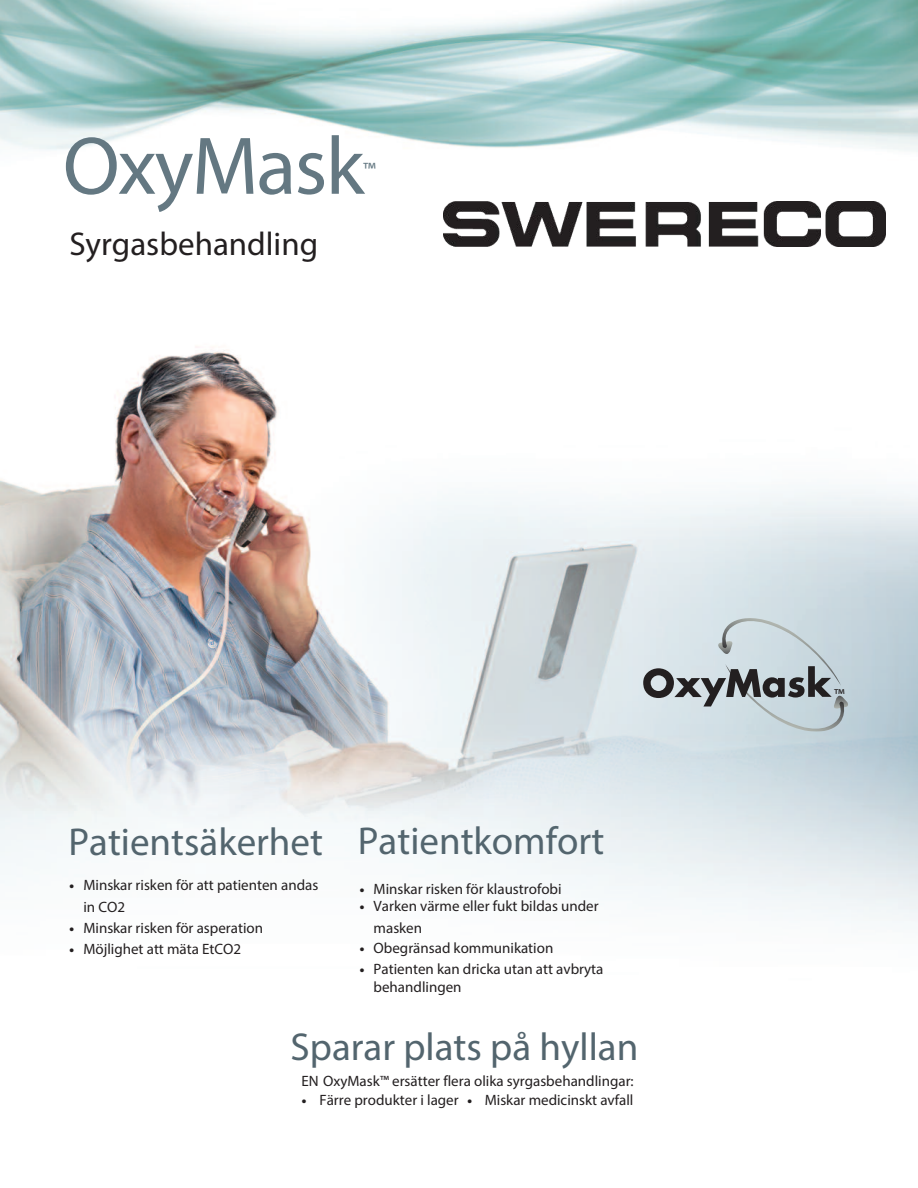
<style>
.page{position:relative;width:918px;height:1188px;background:#fff}
.page>*{position:absolute;margin:0;border:0;box-sizing:border-box;transform-origin:0 0}
.t1{font:82.5px "Myriad Pro";letter-spacing:-.02em;color:#647882}
.t2{font:39px "Myriad Pro";color:#53656e}
.t3{font:33px "Myriad Pro";color:#231f20}
.t4{font:21px "Myriad Pro";color:#647882}
.t5{font:17.55px "Myriad Pro";color:#231f20}
.t6{font:15px/21.8px "Myriad Pro";color:#231f20}
.s1{font-family:"Helvetica Neue";font-weight:300;font-size:10.5px}
</style>
<div class="page">
<img style="left:0;top:0;width:918px;height:152px">
<img style="left:0;top:346px;width:918px;height:577px">
<svg style="left:643px;top:618px;width:205px;height:114px;background:#b8c3c8"></svg>
<img style="left:444px;top:201px;width:442px;height:46px">
<h1 class="t1" style="left:63px;top:115px;width:303px">OxyMask</h1>
<h3 class="t4" style="left:363px;top:157px;width:14px">™</h3>
<h3 class="t3" style="left:69px;top:224px;width:250px">Syrgasbehandling</h3>
<h2 class="t2" style="left:358px;top:817px;width:248px">Patientkomfort</h2>
<p class="t6" style="left:359px;top:878px;width:204px"><span class="s1">•</span> Minskar risken för klaustrofobi</p>
<p class="t6" style="left:374px;top:895px;width:226px;text-indent:-14px"><span class="s1">•</span> Varken värme eller fukt bildas under masken</p>
<p class="t6" style="left:359px;top:937px;width:195px"><span class="s1">•</span> Obegränsad kommunikation</p>
<p class="t6" style="left:374px;top:960px;width:231px;line-height:18px;text-indent:-14px"><span class="s1">•</span> Patienten kan dricka utan att avbryta behandlingen</p>
<h2 class="t2" style="left:291px;top:1022px;width:349px">Sparar plats på hyllan</h2>
<p class="t6" style="left:301px;top:1070px;width:334px">EN OxyMask™ ersätter flera olika syrgasbehandlingar:</p>
<p class="t6" style="left:302px;top:1088px;width:333px"><span class="s1">•</span> Färre produkter i lager <span class="s1">•</span> Miskar medicinskt avfall</p>
<h2 class="t2" style="left:68px;top:818px;width:256px">Patientsäkerhet</h2>
<p class="t6" style="left:83px;top:874px;width:236px;text-indent:-14px"><span class="s1">•</span> Minskar risken för att patienten andas in CO2</p>
<p class="t6" style="left:69px;top:917px;width:195px"><span class="s1">•</span> Minskar risken för asperation</p>
<p class="t6" style="left:69px;top:938px;width:174px"><span class="s1">•</span> Möjlighet att mäta EtCO2</p>
<p class="t5" style="left:834px;top:688px;width:12px">™</p>
</div>
